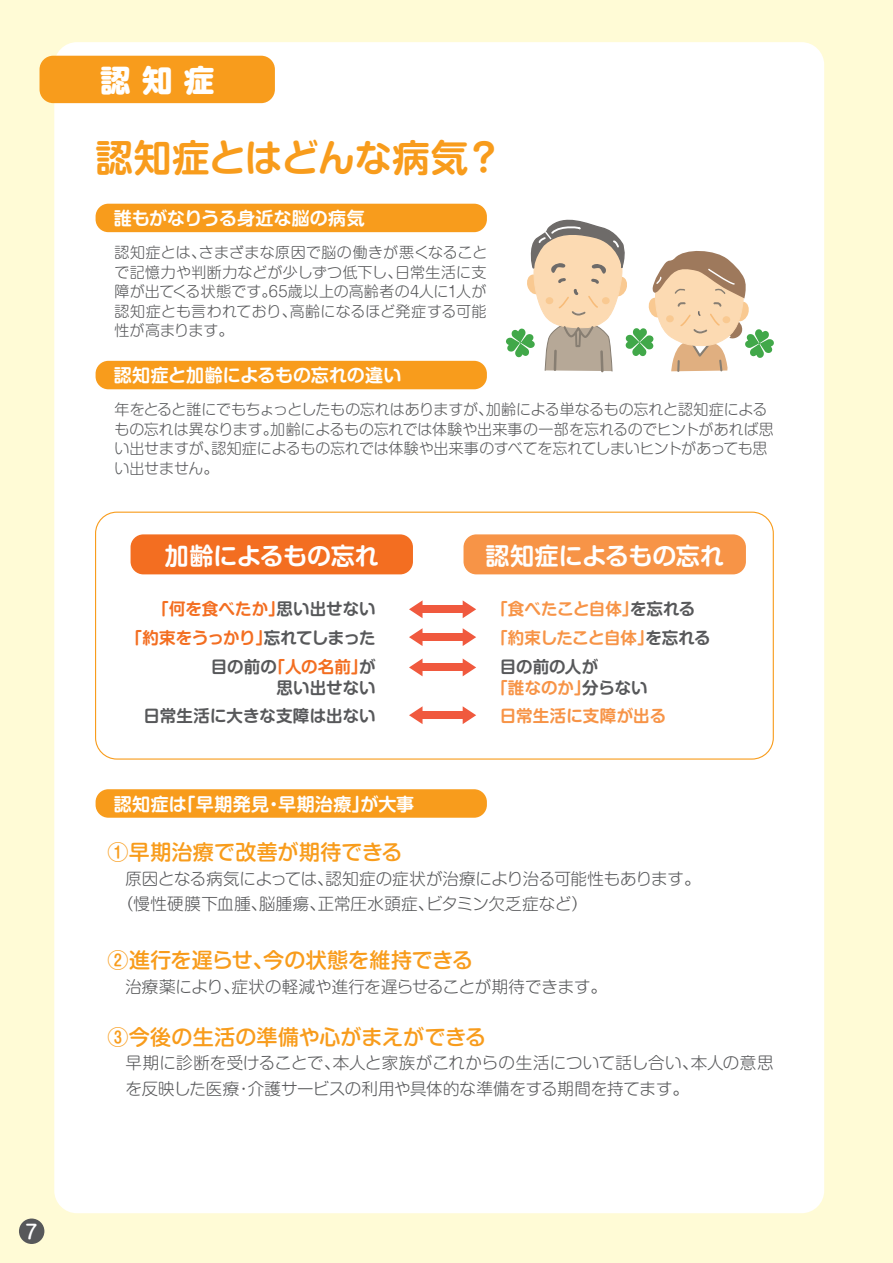
<style>
.page{position:relative;width:893px;height:1263px;background:#fffbd6}
.page>*{position:absolute;margin:0;border:0;box-sizing:border-box;transform-origin:0 0}
.t1{font:700 37.5px "Shin M Go Upr De";letter-spacing:-.015em;color:#f89c1c}
.t2{font:800 30.3px "Shin M Go Upr";color:#fff}
.t3{font:700 24px "Shin M Go Upr De";letter-spacing:-.01em;color:#fff}
.t4{font:500 21px "Shin M Go Upr";letter-spacing:.01em;color:#f89c1c}
.t5{font:500 19.05px "Shin M Go Upr";color:#fff}
.t6{font:700 18px "Shin M Go Upr De";letter-spacing:.005em;color:#fff}
.t7{font:300 16.5px/25.5px "Shin M Go Upr";letter-spacing:-.005em;color:#57585a}
.t8{font:700 16.5px/28.8px "Shin M Go Upr De";letter-spacing:-.005em;color:#f36e21;text-align:right}
.t9{font:700 16.5px/28.5px "Shin M Go Upr De";letter-spacing:-.005em;color:#f79447}
.t10{font:700 16.5px/28.5px "Shin M Go Upr De";letter-spacing:.005em;color:#57585a;text-align:right}
.t11{font:700 16.5px "Shin M Go Upr De";letter-spacing:-.03em;color:#f79447}
.t12{font:300 15px/19.5px "Shin M Go Upr";letter-spacing:-.01em;color:#57585a;text-align:justify}
.s1{color:#57585a}
</style>
<div class="page">
<div style="left:54px;top:42px;width:770px;height:1171px;background:#fff;border-radius:23px"></div>
<div style="left:95px;top:512px;width:679px;height:248px;border:1px solid #f89c1c;border-radius:21px"></div>
<div style="left:463px;top:534px;width:283px;height:40px;background:#f79447;border-radius:13px"></div>
<div style="left:131px;top:534px;width:282px;height:40px;background:#f36e21;border-radius:13px"></div>
<div style="left:421px;top:605px;width:44px;height:8px;background:#f0593e"></div>
<svg style="left:409px;top:601px;width:13px;height:17px"></svg>
<svg style="left:463px;top:600px;width:13px;height:18px"></svg>
<div style="left:421px;top:633px;width:44px;height:8px;background:#f0593e"></div>
<svg style="left:409px;top:628px;width:13px;height:18px"></svg>
<svg style="left:463px;top:628px;width:13px;height:18px"></svg>
<div style="left:421px;top:664px;width:44px;height:7px;background:#f0593e"></div>
<svg style="left:409px;top:659px;width:13px;height:17px"></svg>
<svg style="left:463px;top:658px;width:13px;height:18px"></svg>
<div style="left:421px;top:711px;width:44px;height:8px;background:#f0593e"></div>
<svg style="left:409px;top:706px;width:13px;height:18px"></svg>
<svg style="left:463px;top:706px;width:13px;height:18px"></svg>
<div style="left:19px;top:1218px;width:25px;height:26px;background:#57585a;border-radius:50%"></div>
<div style="left:40px;top:56px;width:235px;height:47px;background:#f89c1c;border-radius:14px"></div>
<div style="left:96px;top:204px;width:391px;height:28px;background:#f89c1c;border-radius:13px"></div>
<div style="left:96px;top:789px;width:391px;height:29px;background:#f89c1c;border-radius:13px"></div>
<div style="left:96px;top:361px;width:391px;height:28px;background:#f89c1c;border-radius:13px"></div>
<svg style="left:506px;top:219px;width:268px;height:154px"></svg>
<p class="t5" style="left:25px;top:1216px;width:13px">7</p>
<h2 class="t2" style="left:100px;top:54px;width:116px">認知症</h2>
<h1 class="t1" style="left:96px;top:127px;width:408px">認知症とはどんな病気？</h1>
<p class="t6" style="left:114px;top:203px;width:253px">誰もがなりうる身近な脳の病気</p>
<p class="t12" style="left:114px;top:242px;width:374px">認知症とは、さまざまな原因で脳の働きが悪くなることで記憶力や判断力などが少しずつ低下し、日常生活に支障が出てくる状態です。65歳以上の高齢者の4人に1人が認知症とも言われており、高齢になるほど発症する可能性が高まります。</p>
<p class="t6" style="left:114px;top:361px;width:289px">認知症と加齢によるもの忘れの違い</p>
<p class="t12" style="left:114px;top:399px;width:661px;text-align:left">年をとると誰にでもちょっとしたもの忘れはありますが、加齢による単なるもの忘れと認知症によるもの忘れは異なります。加齢によるもの忘れでは体験や出来事の一部を忘れるのでヒントがあれば思い出せますが、認知症によるもの忘れでは体験や出来事のすべてを忘れてしまいヒントがあっても思い出せません。</p>
<h3 class="t3" style="left:165px;top:535px;width:216px">加齢によるもの忘れ</h3>
<h3 class="t3" style="left:485px;top:535px;width:240px">認知症によるもの忘れ</h3>
<p class="t8" style="left:126px;top:593px;width:251px">「何を食べたか」<span class="s1">思い出せない<br></span>「約束をうっかり」<span class="s1">忘れてしまった目の前の</span>「人の名前」<span class="s1">が</span></p>
<p class="t10" style="left:143px;top:672px;width:234px">思い出せない<br>日常生活に大きな支障は出ない</p>
<p class="t9" style="left:491px;top:594px;width:206px">「食べたこと自体」<span class="s1">を忘れる</span></p>
<p class="t11" style="left:491px;top:624px;width:221px">「約束したこと自体」<span class="s1">を忘れる</span></p>
<p class="t10" style="left:500px;top:651px;width:100px">目の前の人が</p>
<p class="t9" style="left:500px;top:672px;width:168px;text-indent:-8px">「誰なのか」<span class="s1">分らない</span>日常生活に支障が出る</p>
<p class="t6" style="left:114px;top:789px;width:302px">認知症は「早期発見・早期治療」が大事</p>
<h3 class="t4" style="left:107px;top:835px;width:297px">①早期治療で改善が期待できる</h3>
<p class="t7" style="left:117px;top:865px;width:585px;text-indent:8px">原因となる病気によっては、認知症の症状が治療により治る可能性もあります。（慢性硬膜下血腫、脳腫瘍、正常圧水頭症、ビタミン欠乏症など）</p>
<h3 class="t4" style="left:107px;top:943px;width:367px">②進行を遅らせ、今の状態を維持できる</h3>
<p class="t7" style="left:125px;top:973px;width:483px">治療薬により、症状の軽減や進行を遅らせることが期待できます。</p>
<h3 class="t4" style="left:107px;top:1020px;width:380px">③今後の生活の準備や心がまえができる</h3>
<p class="t7" style="left:125px;top:1049px;width:650px">早期に診断を受けることで、本人と家族がこれからの生活について話し合い、本人の意思を反映した医療・介護サービスの利用や具体的な準備をする期間を持てます。</p>
</div>
